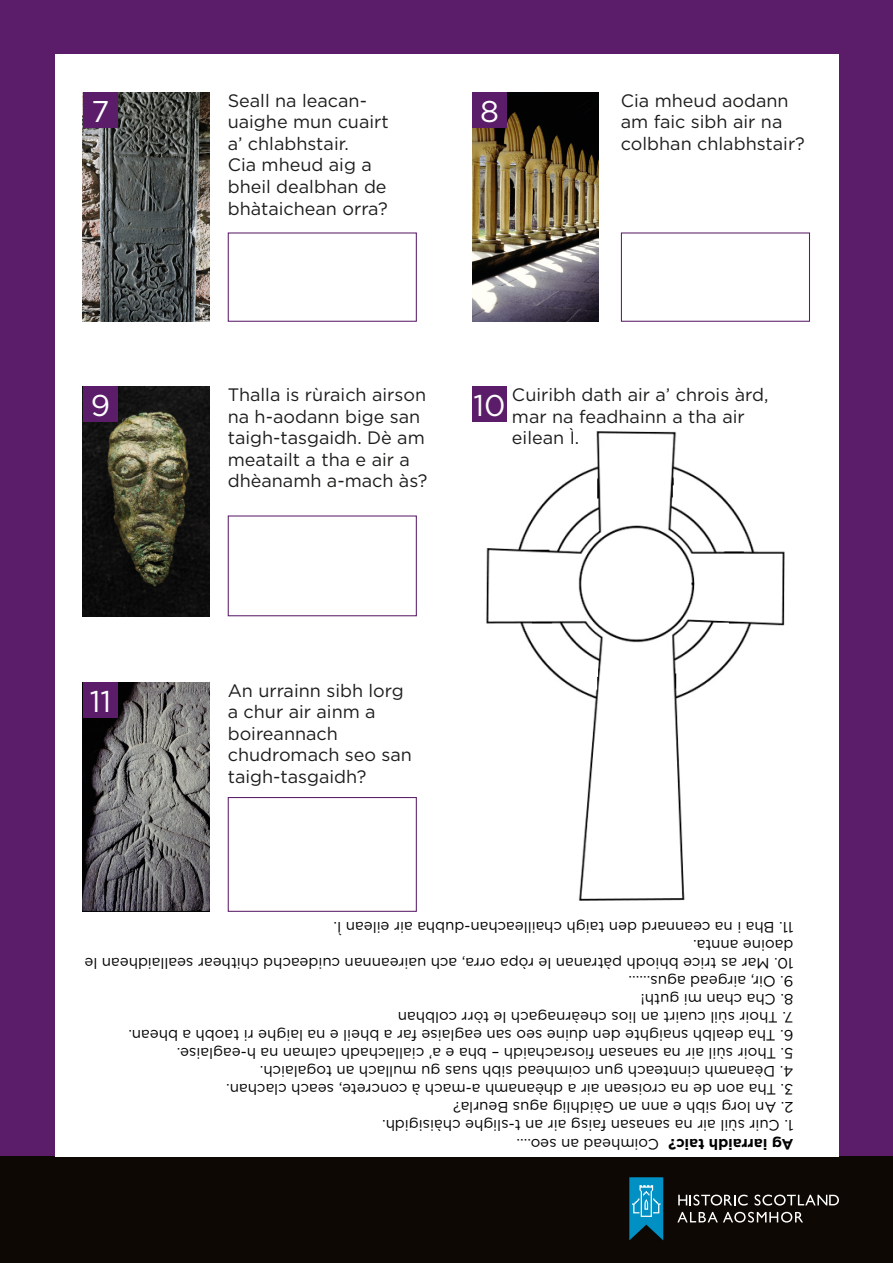
<style>
.page{position:relative;width:893px;height:1263px;background:#fff}
.page>*{position:absolute;margin:0;border:0;box-sizing:border-box;transform-origin:0 0}
.Quiz-Numbers{font:30px "Gotham";color:#fff}
.Quiz-BodyText{font:18px/21.6px "Gotham";color:#1d1d1b}
.Quiz-Clues{font:15px/18px "Gotham";color:#000}
.Quiz-Clues-2{font:700 15px "Gotham";color:#000}
</style>
<div class="page">
<div style="left:0;top:0;width:893px;height:1158px;background:#5b1d69"></div>
<div style="left:0;top:1157px;width:893px;height:106px;background:#0d0803"></div>
<div style="left:55px;top:54px;width:784px;height:1103px;background:#fff"></div>
<svg style="left:629px;top:1177px;width:34px;height:63px;background:#1a88af"></svg>
<svg style="left:678px;top:1194px;width:70px;height:11px"></svg>
<svg style="left:755px;top:1194px;width:84px;height:11px"></svg>
<svg style="left:677px;top:1212px;width:126px;height:10px"></svg>
<div style="left:228px;top:232px;width:189px;height:90px;border:1px solid #5b1d69"></div>
<div style="left:228px;top:515px;width:189px;height:101px;border:1px solid #5b1d69"></div>
<div style="left:228px;top:797px;width:189px;height:115px;border:1px solid #5b1d69"></div>
<div style="left:621px;top:232px;width:189px;height:90px;border:1px solid #5b1d69"></div>
<img style="left:83px;top:92px;width:127px;height:230px">
<img style="left:472px;top:92px;width:127px;height:230px">
<img style="left:83px;top:387px;width:127px;height:229px">
<img style="left:83px;top:682px;width:127px;height:230px">
<img style="left:486px;top:431px;width:299px;height:470px">
<div style="left:83px;top:92px;width:35px;height:35px;background:#5b1d69"></div>
<div style="left:83px;top:682px;width:35px;height:35px;background:#5b1d69"></div>
<div style="left:83px;top:387px;width:35px;height:35px;background:#5b1d69"></div>
<div style="left:472px;top:92px;width:35px;height:35px;background:#5b1d69"></div>
<div style="left:472px;top:387px;width:35px;height:35px;background:#5b1d69"></div>
<p class="Quiz-Numbers" style="left:92px;top:92px;width:19px">7</p>
<p class="Quiz-Numbers" style="left:91px;top:386px;width:21px">9</p>
<p class="Quiz-Numbers" style="left:90px;top:682px;width:23px">11</p>
<p class="Quiz-BodyText" style="left:228px;top:89px;width:162px">Seall na leacan&shy;uaighe mun cuairt a’ chlabhstair.<br>Cia mheud aig a bheil dealbhan de bhàtaichean orra?</p>
<p class="Quiz-Numbers" style="left:480px;top:92px;width:20px">8</p>
<p class="Quiz-BodyText" style="left:621px;top:89px;width:186px">Cia mheud aodann am faic sibh air na colbhan chlabhstair?</p>
<p class="Quiz-BodyText" style="left:228px;top:383px;width:201px">Thalla is rùraich airson na h-aodann bige san taigh-tasgaidh. Dè am meatailt a tha e air a dhèanamh a-mach às?</p>
<p class="Quiz-Numbers" style="left:473px;top:386px;width:34px">10</p>
<p class="Quiz-BodyText" style="left:512px;top:383px;width:258px">Cuiribh dath air a’ chrois àrd, mar na feadhainn a tha air eilean Ì.</p>
<p class="Quiz-BodyText" style="left:228px;top:679px;width:186px">An urrainn sibh lorg a chur air ainm a boireannach chudromach seo san taigh-tasgaidh?</p>
<p class="Quiz-Clues" style="left:793px;top:936px;width:461px;rotate:-180deg">11. Bha i na ceannard den taigh chailleachan-dubha air eilean Ì.</p>
<p class="Quiz-Clues" style="left:793px;top:972px;width:710px;rotate:-180deg">10. Mar as trice bhiodh pàtranan le ròpa orra, ach uaireannan cuideachd chithear seallaidhean le daoine annta.</p>
<p class="Quiz-Clues" style="left:793px;top:990px;width:166px;rotate:-180deg">9. Oir, airgead agus......</p>
<p class="Quiz-Clues" style="left:793px;top:1008px;width:154px;rotate:-180deg">8. Cha chan mi guth!</p>
<p class="Quiz-Clues" style="left:793px;top:1026px;width:397px;rotate:-180deg">7. Thoir sùil cuairt an lios cheàrnagach le tòrr colbhan</p>
<p class="Quiz-Clues" style="left:793px;top:1044px;width:667px;rotate:-180deg">6. Tha dealbh snaighte den duine seo san eaglaise far a bheil e na laighe ri taobh a bhean.</p>
<p class="Quiz-Clues" style="left:793px;top:1062px;width:618px;rotate:-180deg">5. Thoir sùil air na sanasan fiosrachaidh – bha e a’ ciallachadh calman na h-eaglaise.</p>
<p class="Quiz-Clues" style="left:793px;top:1080px;width:535px;rotate:-180deg">4. Dèanamh cinnteach gun coimhead sibh suas gu mullach an togalaich.</p>
<p class="Quiz-Clues" style="left:793px;top:1098px;width:569px;rotate:-180deg">3. Tha aon de na croisean air a dhèanamh a-mach à concrete, seach clachan.</p>
<p class="Quiz-Clues" style="left:793px;top:1116px;width:342px;rotate:-180deg">2. An lorg sibh e ann an Gàidhlig agus Beurla?</p>
<p class="Quiz-Clues" style="left:793px;top:1134px;width:413px;rotate:-180deg">1. Cuir sùil air na sanasan faisg air an t-slighe chàisigidh.</p>
<p class="Quiz-Clues" style="left:659px;top:1153px;width:144px;rotate:-180deg">Coimhead an seo....</p>
<p class="Quiz-Clues-2" style="left:793px;top:1154px;width:127px;rotate:-180deg">Ag iarraidh taic?</p>
</div>
